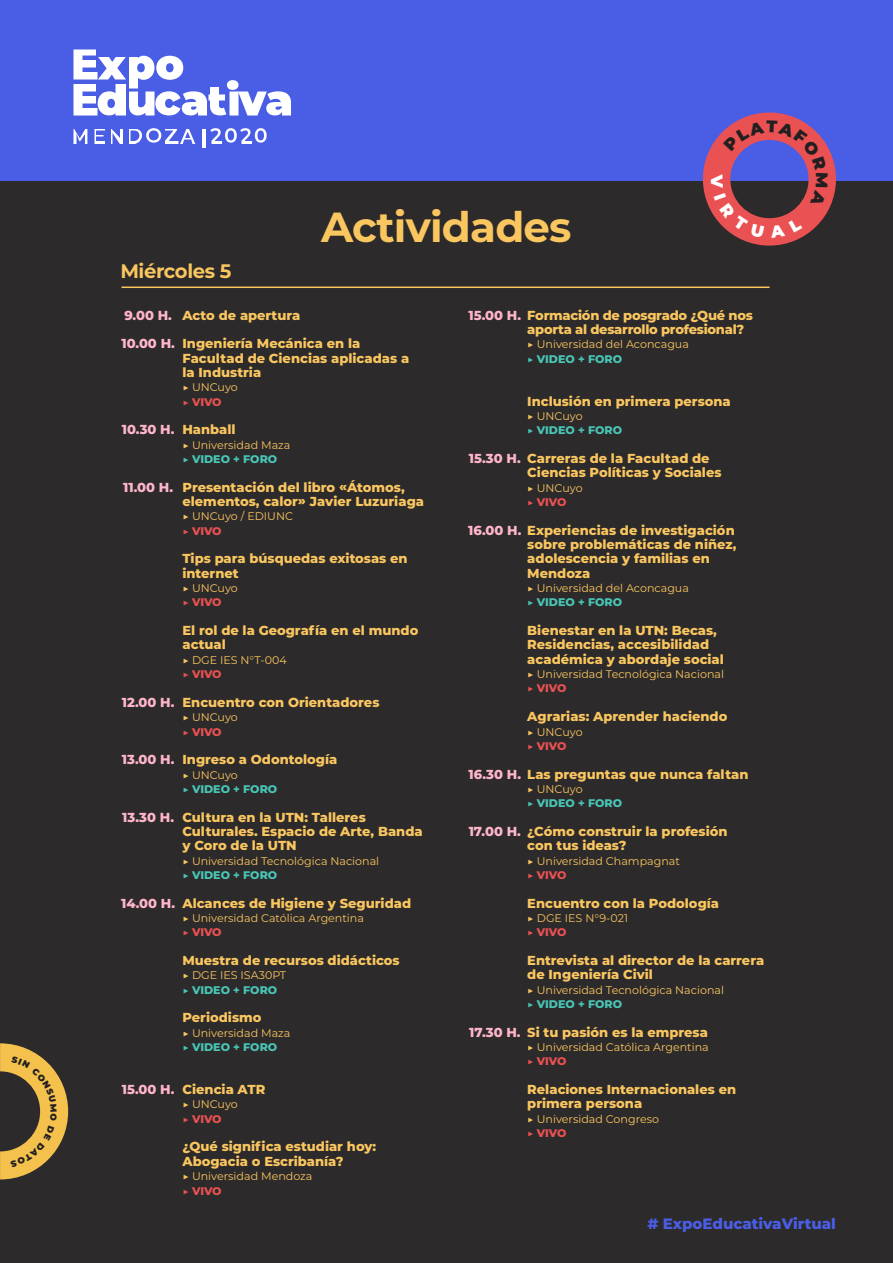
<style>
.page{position:relative;width:893px;height:1263px;background:#fff}
.page>*{position:absolute;margin:0;border:0;box-sizing:border-box;transform-origin:0 0}
.t1{font:700 42px "Montserrat";letter-spacing:-.02em;color:#f9c660}
.t2{font:700 19.5px "Montserrat";letter-spacing:-.02em;color:#f9c660}
.t3{font:800 15px "Montserrat";color:#4a5ee5}
.t4{font:800 13.05px/14.4px "Montserrat";color:#f9c660}
.t5{font:800 13.05px/28.7px "Montserrat";color:#ffb6ca}
.t6{font:800 13.05px/14.4px "Montserrat";letter-spacing:-.02em;color:#f9c660}
.t7{font:11.1px "Montserrat";color:#f9c660}
.t8{font:800 11.1px "Montserrat";color:#48c5b5}
.t9{font:800 11.1px "Montserrat";letter-spacing:-.015em;color:#ea5153}
.s1{color:#ffb6ca}
</style>
<div class="page">
<div style="left:0;top:180px;width:893px;height:1083px;background:#2d2a2b"></div>
<div style="left:0;top:0;width:893px;height:180px;background:#4a5ee5"></div>
<svg style="left:74px;top:50px;width:217px;height:66px"></svg>
<svg style="left:74px;top:129px;width:13px;height:15px"></svg>
<svg style="left:94px;top:129px;width:11px;height:15px"></svg>
<svg style="left:111px;top:129px;width:12px;height:15px"></svg>
<svg style="left:129px;top:128px;width:66px;height:16px"></svg>
<hr style="left:202px;top:129px;width:4px;height:18px;background:#fff">
<svg style="left:210px;top:128px;width:57px;height:16px"></svg>
<hr style="left:122px;top:287px;width:648px;height:1px;background:#f9c660">
<svg style="left:0;top:1043px;width:68px;height:136px;background:#93773c"></svg>
<svg style="left:703px;top:113px;width:133px;height:133px"></svg>
<h1 class="t1" style="left:321px;top:197px;width:252px">Actividades</h1>
<h2 class="t2" style="left:120px;top:257px;width:113px">Miércoles 5</h2>
<p class="t4" style="left:182px;top:300px;width:179px;line-height:28.7px">Acto de apertura<br>Ingeniería Mecánica en la</p>
<p class="t4" style="left:182px;top:350px;width:228px">Facultad de Ciencias aplicadas a la Industria</p>
<p class="t7" style="left:182px;top:380px;width:57px">▶ UNCuyo</p>
<p class="t9" style="left:182px;top:393px;width:41px">▶ VIVO</p>
<p class="t4" style="left:182px;top:422px;width:55px">Hanball</p>
<p class="t7" style="left:182px;top:437px;width:109px">▶ Universidad Maza</p>
<p class="t8" style="left:182px;top:451px;width:96px">▶ VIDEO + FORO</p>
<p class="t4" style="left:182px;top:479px;width:243px">Presentación del libro «Átomos, elementos, calor» Javier Luzuriaga</p>
<p class="t7" style="left:182px;top:509px;width:112px">▶ UNCuyo / EDIUNC</p>
<p class="t9" style="left:182px;top:523px;width:41px">▶ VIVO</p>
<p class="t4" style="left:182px;top:551px;width:227px">Tips para búsquedas exitosas en internet</p>
<p class="t7" style="left:182px;top:580px;width:57px">▶ UNCuyo</p>
<p class="t9" style="left:182px;top:594px;width:41px">▶ VIVO</p>
<p class="t4" style="left:182px;top:622px;width:237px">El rol de la Geografía en el mundo actual</p>
<p class="t7" style="left:182px;top:652px;width:106px">▶ DGE IES N°T-004</p>
<p class="t9" style="left:182px;top:666px;width:41px">▶ VIVO</p>
<p class="t4" style="left:182px;top:694px;width:198px">Encuentro con Orientadores</p>
<p class="t7" style="left:182px;top:710px;width:57px">▶ UNCuyo</p>
<p class="t9" style="left:182px;top:723px;width:41px">▶ VIVO</p>
<p class="t4" style="left:182px;top:752px;width:156px">Ingreso a Odontología</p>
<p class="t7" style="left:182px;top:767px;width:57px">▶ UNCuyo</p>
<p class="t8" style="left:182px;top:781px;width:96px">▶ VIDEO + FORO</p>
<p class="t4" style="left:182px;top:809px;width:242px">Cultura en la UTN: Talleres<br>Culturales. Espacio de Arte, Banda y Coro de la UTN</p>
<p class="t7" style="left:182px;top:853px;width:198px">▶ Universidad Tecnológica Nacional</p>
<p class="t8" style="left:182px;top:867px;width:96px">▶ VIDEO + FORO</p>
<p class="t4" style="left:182px;top:895px;width:230px">Alcances de Higiene y Seguridad</p>
<p class="t7" style="left:182px;top:910px;width:183px">▶ Universidad Católica Argentina</p>
<p class="t9" style="left:182px;top:924px;width:41px">▶ VIVO</p>
<p class="t4" style="left:182px;top:952px;width:219px">Muestra de recursos didácticos</p>
<p class="t7" style="left:182px;top:968px;width:105px">▶ DGE IES ISA30PT</p>
<p class="t8" style="left:182px;top:981px;width:96px">▶ VIDEO + FORO</p>
<p class="t4" style="left:182px;top:1010px;width:81px">Periodismo</p>
<p class="t7" style="left:182px;top:1025px;width:109px">▶ Universidad Maza</p>
<p class="t8" style="left:182px;top:1039px;width:96px">▶ VIDEO + FORO</p>
<p class="t4" style="left:182px;top:1081px;width:84px">Ciencia ATR</p>
<p class="t7" style="left:182px;top:1097px;width:57px">▶ UNCuyo</p>
<p class="t9" style="left:182px;top:1111px;width:41px">▶ VIVO</p>
<p class="t4" style="left:182px;top:1139px;width:195px">¿Qué significa estudiar hoy:<br>Abogacia o Escribanía?</p>
<p class="t7" style="left:182px;top:1168px;width:132px">▶ Universidad Mendoza</p>
<p class="t9" style="left:182px;top:1182px;width:41px">▶ VIVO</p>
<p class="t5" style="left:121px;top:300px;width:55px">9.00 H.<br>10.00 H.</p>
<p class="t5" style="left:122px;top:415px;width:54px">10.30 H.</p>
<p class="t5" style="left:123px;top:472px;width:51px">11.00 H.</p>
<p class="t5" style="left:122px;top:687px;width:54px">12.00 H.</p>
<p class="t5" style="left:122px;top:744px;width:54px">13.00 H.</p>
<p class="t5" style="left:122px;top:802px;width:53px">13.30 H.</p>
<p class="t5" style="left:121px;top:888px;width:56px">14.00 H.</p>
<p class="t5" style="left:122px;top:1074px;width:54px">15.00 H.</p>
<p class="t6" style="left:527px;top:307px;width:227px">Formación de posgrado ¿Qué nos aporta al desarrollo profesional?</p>
<p class="t7" style="left:527px;top:337px;width:163px">▶ Universidad del Aconcagua</p>
<p class="t8" style="left:527px;top:350px;width:96px">▶ VIDEO + FORO</p>
<p class="t4" style="left:527px;top:393px;width:205px">Inclusión en primera persona</p>
<p class="t7" style="left:527px;top:408px;width:57px">▶ UNCuyo</p>
<p class="t8" style="left:527px;top:422px;width:96px">▶ VIDEO + FORO</p>
<p class="t4" style="left:527px;top:450px;width:196px">Carreras de la Facultad de<br>Ciencias Políticas y Sociales</p>
<p class="t7" style="left:527px;top:480px;width:57px">▶ UNCuyo</p>
<p class="t9" style="left:527px;top:494px;width:41px">▶ VIVO</p>
<p class="t4" style="left:527px;top:522px;width:211px;text-indent:-59px"><span class="s1">16.00 H.</span> Experiencias de investigación sobre problemáticas de niñez, adolescencia y familias en<br>Mendoza</p>
<p class="t7" style="left:527px;top:580px;width:163px">▶ Universidad del Aconcagua</p>
<p class="t8" style="left:527px;top:594px;width:96px">▶ VIDEO + FORO</p>
<p class="t4" style="left:527px;top:622px;width:198px">Bienestar en la UTN: Becas,<br>Residencias, accesibilidad académica y abordaje social</p>
<p class="t7" style="left:527px;top:666px;width:198px">▶ Universidad Tecnológica Nacional</p>
<p class="t9" style="left:527px;top:680px;width:41px">▶ VIVO</p>
<p class="t4" style="left:527px;top:709px;width:202px">Agrarias: Aprender haciendo</p>
<p class="t7" style="left:527px;top:724px;width:57px">▶ UNCuyo</p>
<p class="t9" style="left:527px;top:738px;width:41px">▶ VIVO</p>
<p class="t4" style="left:527px;top:766px;width:223px">Las preguntas que nunca faltan</p>
<p class="t7" style="left:527px;top:781px;width:57px">▶ UNCuyo</p>
<p class="t8" style="left:527px;top:795px;width:96px">▶ VIDEO + FORO</p>
<p class="t4" style="left:527px;top:823px;width:202px">¿Cómo construir la profesión con tus ideas?</p>
<p class="t7" style="left:527px;top:853px;width:154px">▶ Universidad Champagnat</p>
<p class="t9" style="left:527px;top:867px;width:41px">▶ VIVO</p>
<p class="t4" style="left:527px;top:895px;width:193px">Encuentro con la Podología</p>
<p class="t7" style="left:527px;top:910px;width:102px">▶ DGE IES N°9-021</p>
<p class="t9" style="left:527px;top:924px;width:41px">▶ VIVO</p>
<p class="t4" style="left:527px;top:952px;width:238px">Entrevista al director de la carrera de Ingeniería Civil</p>
<p class="t7" style="left:527px;top:982px;width:198px">▶ Universidad Tecnológica Nacional</p>
<p class="t8" style="left:527px;top:996px;width:96px">▶ VIDEO + FORO</p>
<p class="t4" style="left:527px;top:1024px;width:182px">Si tu pasión es la empresa</p>
<p class="t7" style="left:527px;top:1039px;width:183px">▶ Universidad Católica Argentina</p>
<p class="t9" style="left:527px;top:1053px;width:41px">▶ VIVO</p>
<p class="t4" style="left:527px;top:1081px;width:210px">Relaciones Internacionales en primera persona</p>
<p class="t7" style="left:527px;top:1111px;width:133px">▶ Universidad Congreso</p>
<p class="t9" style="left:527px;top:1125px;width:41px">▶ VIVO</p>
<p class="t5" style="left:469px;top:300px;width:54px">15.00 H.</p>
<p class="t5" style="left:469px;top:443px;width:53px">15.30 H.</p>
<p class="t5" style="left:469px;top:759px;width:54px">16.30 H.</p>
<p class="t5" style="left:469px;top:816px;width:54px">17.00 H.</p>
<p class="t5" style="left:469px;top:1017px;width:53px">17.30 H.</p>
<p class="t3" style="left:647px;top:1213px;width:190px"># ExpoEducativaVirtual</p>
</div>
